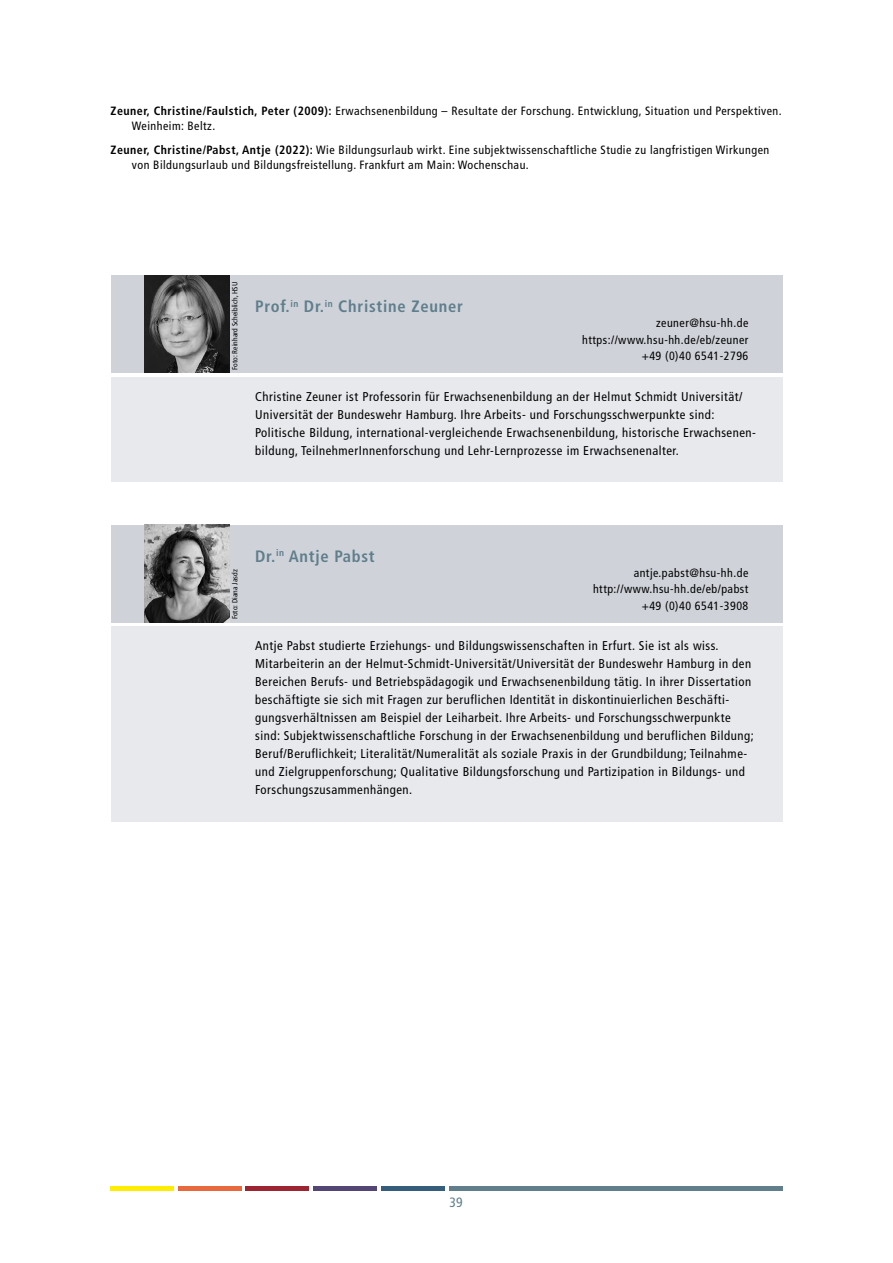
<style>
.page{position:relative;width:893px;height:1263px;background:#fff}
.page>*{position:absolute;margin:0;border:0;box-sizing:border-box;transform-origin:0 0}
.t1{font:700 condensed 16.5px "Frutiger LT Std";letter-spacing:.045em;color:#607e8c}
.t2{font:condensed 13.5px "Frutiger LT Std";color:#607e8c}
.CV{font:condensed 12.75px/18px "Frutiger LT Std";letter-spacing:.04em;color:#000}
.Literatur{font:condensed 12px/16.5px "Frutiger LT Std";letter-spacing:.04em;color:#000}
.CV_Kontakt{font:condensed 12px "Frutiger LT Std";letter-spacing:.04em;color:#000}
.t3{font:condensed 7.5px "Frutiger LT Std";letter-spacing:.005em;color:#000}
.s1{font-weight:700}
</style>
<div class="page">
<div style="left:111px;top:1186px;width:63px;height:5px;background:#ffed00"></div>
<div style="left:178px;top:1186px;width:64px;height:5px;background:#e7693d"></div>
<div style="left:246px;top:1186px;width:63px;height:5px;background:#9c2531"></div>
<div style="left:313px;top:1186px;width:64px;height:5px;background:#534574"></div>
<div style="left:381px;top:1186px;width:63px;height:5px;background:#355d7c"></div>
<div style="left:449px;top:1186px;width:333px;height:5px;background:#607e8c"></div>
<div style="left:111px;top:275px;width:671px;height:98px;background:#cfd3d9"></div>
<div style="left:111px;top:525px;width:671px;height:97px;background:#cfd3d9"></div>
<div style="left:111px;top:377px;width:671px;height:105px;background:#e7e9ec"></div>
<div style="left:111px;top:627px;width:671px;height:195px;background:#e7e9ec"></div>
<img style="left:144px;top:275px;width:85px;height:98px">
<img style="left:144px;top:525px;width:85px;height:97px">
<p class="Literatur" style="left:132px;top:104px;width:651px;line-height:15px;text-indent:-21px"><span class="s1">Zeuner, Christine/Faulstich, Peter (2009):</span> Erwachsenenbildung – Resultate der Forschung. Entwicklung, Situation und Perspektiven.<br>Weinheim: Beltz.</p>
<p class="Literatur" style="left:132px;top:142px;width:639px;line-height:15px;text-indent:-21px"><span class="s1">Zeuner, Christine/Pabst, Antje (2022):</span> Wie Bildungsurlaub wirkt. Eine subjektwissenschaftliche Studie zu langfristigen Wirkungen von Bildungsurlaub und Bildungsfreistellung. Frankfurt am Main: Wochenschau.</p>
<p class="t3" style="left:230px;top:370px;width:89px;rotate:-90deg">Foto: Reinhard Scheiblich, HSU</p>
<p class="t1" style="left:255px;top:297px;width:209px">Prof.<sup>in</sup> Dr.<sup>in</sup> Christine Zeuner</p>
<p class="CV_Kontakt" style="left:656px;top:316px;width:94px">zeuner@hsu-hh.de</p>
<p class="CV_Kontakt" style="left:582px;top:332px;width:168px">https://www.hsu-hh.de/eb/zeuner</p>
<p class="CV_Kontakt" style="left:642px;top:349px;width:108px">+49 (0)40 6541-2796</p>
<p class="CV" style="left:255px;top:387px;width:501px">Christine Zeuner ist Professorin für Erwachsenenbildung an der Helmut Schmidt Universität/ Universität der Bundeswehr Hamburg. Ihre Arbeits- und Forschungsschwerpunkte sind:<br>Politische Bildung, international-vergleichende Erwachsenenbildung, historische Erwachsenen&shy;bildung, TeilnehmerInnenforschung und Lehr-Lernprozesse im Erwachsenenalter.</p>
<p class="t3" style="left:230px;top:619px;width:51px;rotate:-90deg">Foto: Diana Jasdz</p>
<p class="t1" style="left:255px;top:546px;width:121px">Dr.<sup>in</sup> Antje Pabst</p>
<p class="Literatur" style="left:593px;top:564px;width:157px;text-align:right">antje.pabst@hsu-hh.de http://www.hsu-hh.de/eb/pabst +49 (0)40 6541-3908</p>
<p class="CV" style="left:255px;top:637px;width:500px">Antje Pabst studierte Erziehungs- und Bildungswissenschaften in Erfurt. Sie ist als wiss.<br>Mitarbeiterin an der Helmut-Schmidt-Universität/Universität der Bundeswehr Hamburg in den Bereichen Berufs- und Betriebspädagogik und Erwachsenenbildung tätig. In ihrer Dissertation beschäftigte sie sich mit Fragen zur beruflichen Identität in diskontinuierlichen Beschäfti&shy;gungsverhältnissen am Beispiel der Leiharbeit. Ihre Arbeits- und Forschungsschwerpunkte sind: Subjektwissenschaftliche Forschung in der Erwachsenenbildung und beruflichen Bildung; Beruf/Beruflichkeit; Literalität/Numeralität als soziale Praxis in der Grundbildung; Teilnahme&shy;und Zielgruppenforschung; Qualitative Bildungsforschung und Partizipation in Bildungs- und Forschungszusammenhängen.</p>
<p class="t2" style="left:449px;top:1195px;width:15px">39</p>
</div>
